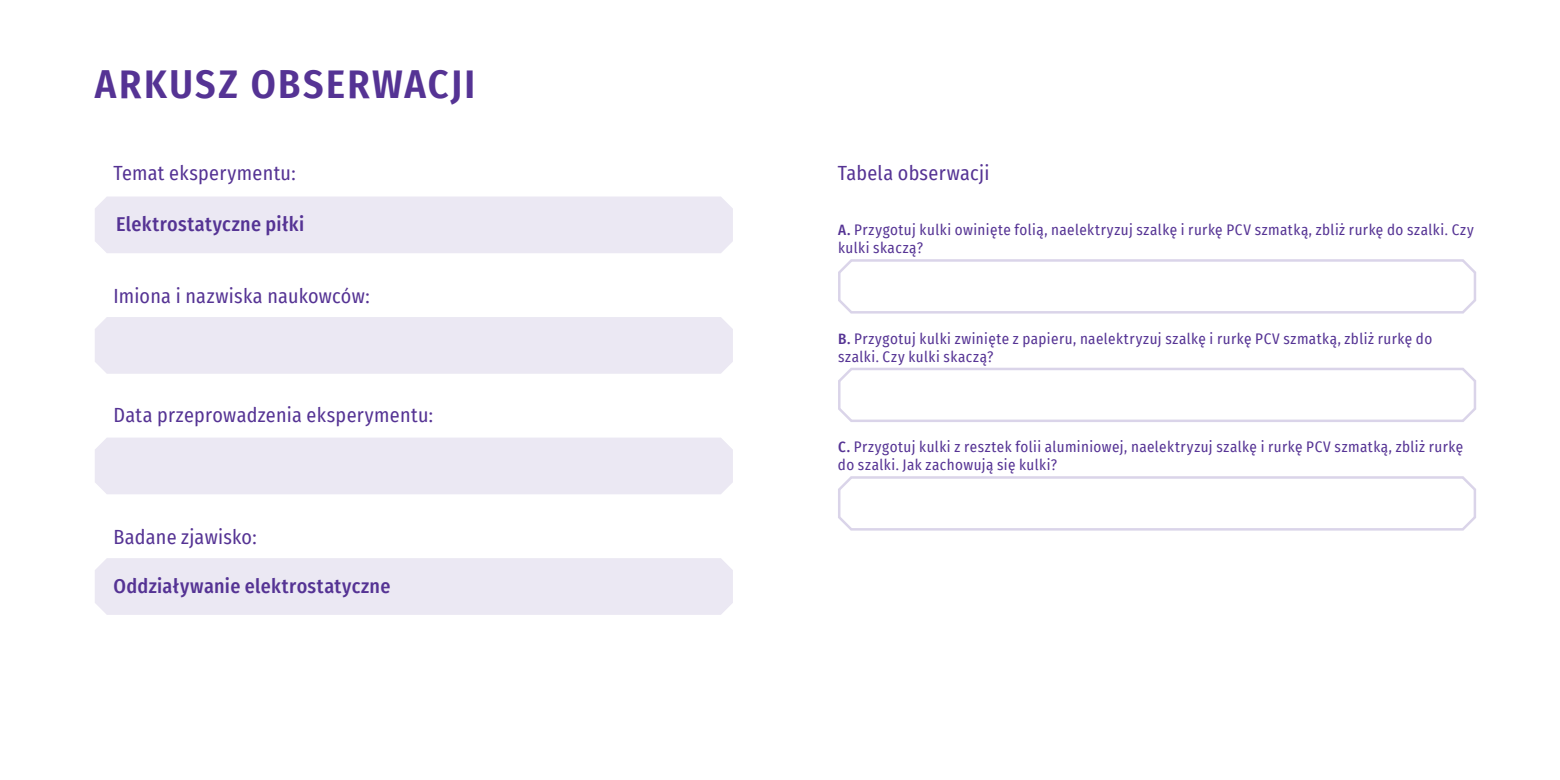
<style>
.page{position:relative;width:1560px;height:780px;background:#fff}
.page>*{position:absolute;margin:0;border:0;box-sizing:border-box;transform-origin:0 0}
.t1{font:600 40px "Fira Sans Condensed";letter-spacing:.06em;color:#553394}
.t2{font:20px "Fira Sans Condensed";letter-spacing:.015em;color:#553394}
.t3{font:500 20px "Fira Sans Condensed";letter-spacing:.015em;color:#553394}
.t4{font:15px/18px "Fira Sans Condensed";letter-spacing:.03em;color:#553394}
.s1{font-weight:500}
</style>
<div class="page">
<div style="left:95px;top:196px;width:638px;height:57px;background:#ebe8f3"></div>
<div style="left:95px;top:317px;width:638px;height:57px;background:#ebe8f3"></div>
<div style="left:95px;top:438px;width:638px;height:56px;background:#ebe8f3"></div>
<div style="left:95px;top:558px;width:638px;height:56px;background:#ebe8f3"></div>
<svg style="left:838px;top:259px;width:638px;height:55px"></svg>
<svg style="left:838px;top:367px;width:638px;height:55px"></svg>
<svg style="left:838px;top:476px;width:638px;height:55px"></svg>
<h1 class="t1" style="left:95px;top:51px;width:382px">ARKUSZ OBSERWACJI</h1>
<h2 class="t2" style="left:113px;top:158px;width:183px">Temat eksperymentu:</h2>
<h2 class="t3" style="left:116px;top:208px;width:190px">Elektrostatyczne piłki</h2>
<h2 class="t2" style="left:113px;top:281px;width:258px">Imiona i nazwiska naukowców:</h2>
<h2 class="t2" style="left:113px;top:400px;width:321px">Data przeprowadzenia eksperymentu:</h2>
<h2 class="t2" style="left:113px;top:522px;width:145px">Badane zjawisko:</h2>
<h2 class="t3" style="left:113px;top:569px;width:278px">Oddziaływanie elektrostatyczne</h2>
<h2 class="t2" style="left:837px;top:158px;width:153px">Tabela obserwacji</h2>
<p class="t4" style="left:838px;top:220px;width:637px"><span class="s1">A.</span> Przygotuj kulki owinięte folią, naelektryzuj szalkę i rurkę PCV szmatką, zbliż rurkę do szalki. Czy kulki skaczą?</p>
<p class="t4" style="left:838px;top:329px;width:595px"><span class="s1">B.</span> Przygotuj kulki zwinięte z papieru, naelektryzuj szalkę i rurkę PCV szmatką, zbliż rurkę do szalki. Czy kulki skaczą?</p>
<p class="t4" style="left:837px;top:437px;width:626px"><span class="s1">C.</span> Przygotuj kulki z resztek folii aluminiowej, naelektryzuj szalkę i rurkę PCV szmatką, zbliż rurkę do szalki. Jak zachowują się kulki?</p>
</div>
